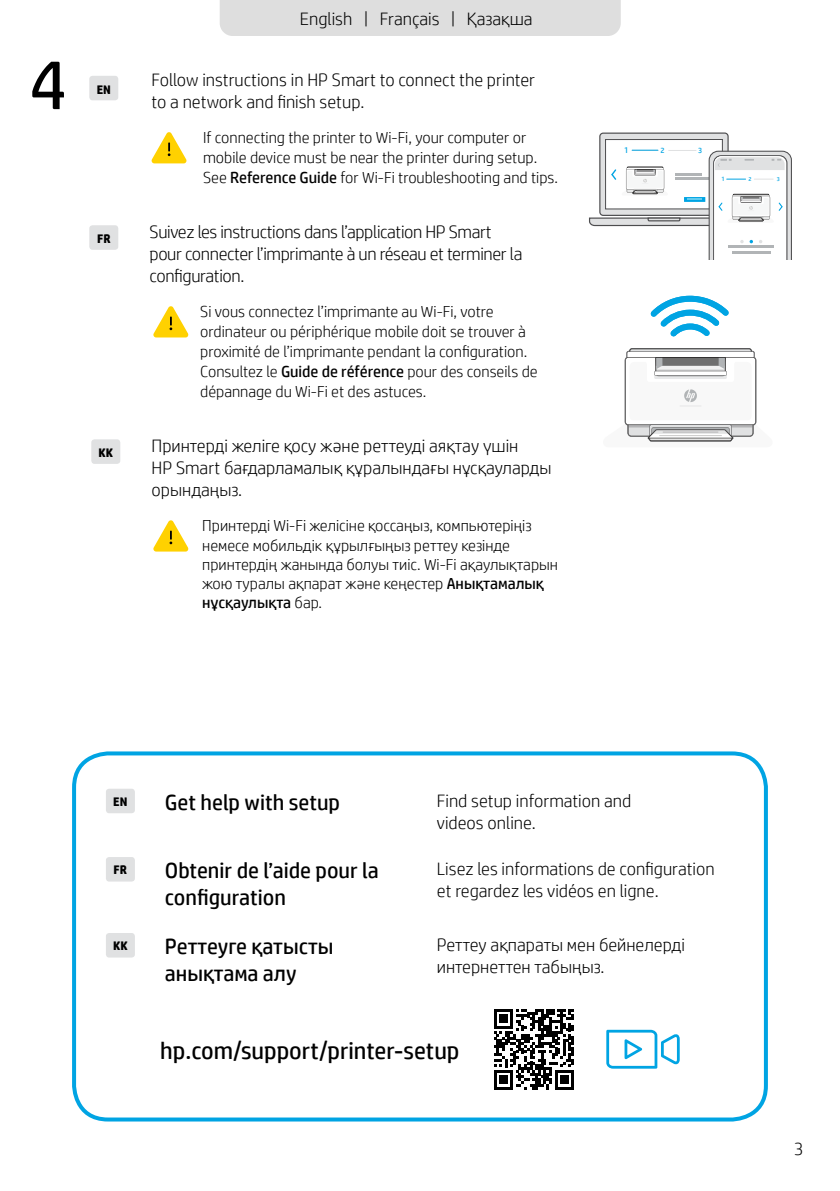
<style>
.page{position:relative;width:840px;height:1191px;background:#fff}
.page>*{position:absolute;margin:0;border:0;box-sizing:border-box;transform-origin:0 0}
.t1{font:70px "HP Simplified";color:#000}
.t2{font:24px "HP Simplified";color:#000}
.t3{font:22px/26.4px "HP Simplified";color:#000}
.t4{font:300 18px/22px "HP Simplified";color:#000}
.t5{font:300 18px/22px "HP Simplified";letter-spacing:-.02em;color:#000}
.t6{font:300 16px/20px "HP Simplified";color:#000}
.t7{font:700 12.4px "HP Simplified";letter-spacing:.01em;color:#000}
.t8{font:8.6px "HP Simplified";color:#00a4e3}
.t9{font:7.8px "HP Simplified";color:#00a4e3}
.t10{font:6.4px "HP Simplified";color:#00a4e3}
.t11{font:5.8px "HP Simplified";color:#00a4e3}
.s1{font-weight:400}
</style>
<div class="page">
<div style="left:220px;top:0;width:400px;height:35px;background:#dedede"></div>
<div style="left:89px;top:76px;width:29px;height:24px;background:#e0e1e2;border-radius:3px"></div>
<svg style="left:151px;top:132px;width:36px;height:32px"></svg>
<div style="left:72px;top:751px;width:695px;height:370px;border:4px solid #00a4e3;border-radius:34px"></div>
<svg style="left:494px;top:1009px;width:79px;height:80px"></svg>
<svg style="left:606px;top:1029px;width:73px;height:39px"></svg>
<div style="left:106px;top:788px;width:29px;height:25px;background:#e0e1e2;border-radius:3px"></div>
<div style="left:599px;top:133px;width:128px;height:82px;background:#e0e1e2;border-radius:3px"></div>
<div style="left:599px;top:132px;width:129px;height:84px;border:1px solid #4d4d4f;border-radius:3px"></div>
<div style="left:605px;top:139px;width:117px;height:70px;background:#fff"></div>
<div style="left:604px;top:139px;width:118px;height:70px;border:1px solid #4d4d4f"></div>
<svg style="left:589px;top:150px;width:202px;height:109px"></svg>
<svg style="left:624px;top:348px;width:133px;height:94px"></svg>
<svg style="left:650px;top:295px;width:79px;height:42px"></svg>
<div style="left:89px;top:225px;width:29px;height:25px;background:#e0e1e2;border-radius:3px"></div>
<svg style="left:153px;top:306px;width:36px;height:32px"></svg>
<div style="left:91px;top:439px;width:29px;height:25px;background:#e0e1e2;border-radius:3px"></div>
<svg style="left:153px;top:520px;width:36px;height:32px"></svg>
<div style="left:106px;top:933px;width:29px;height:24px;background:#e0e1e2;border-radius:3px"></div>
<div style="left:106px;top:857px;width:29px;height:24px;background:#e0e1e2;border-radius:3px"></div>
<h1 class="t1" style="left:30px;top:39px;width:39px">4</h1>
<p class="t7" style="left:97px;top:81px;width:16px">EN</p>
<p class="t7" style="left:97px;top:230px;width:15px">FR</p>
<p class="t7" style="left:98px;top:444px;width:16px">KK</p>
<p class="t4" style="left:300px;top:7px;width:234px">English | Français | Қазақша</p>
<p class="t4" style="left:151px;top:68px;width:385px">Follow instructions in HP Smart to connect the printer to a network and finish setup.</p>
<p class="t6" style="left:203px;top:127px;width:356px">If connecting the printer to Wi-Fi, your computer or mobile device must be near the printer during setup.<br>See <span class="s1">Reference Guide</span> for Wi-Fi troubleshooting and tips.</p>
<p class="t5" style="left:149px;top:220px;width:374px">Suivez les instructions dans l’application HP Smart pour connecter l’imprimante à un réseau et terminer la configuration.</p>
<p class="t6" style="left:200px;top:301px;width:339px">Si vous connectez l’imprimante au Wi-Fi, votre ordinateur ou périphérique mobile doit se trouver à proximité de l’imprimante pendant la configuration.<br>Consultez le <span class="s1">Guide de référence</span> pour des conseils de dépannage du Wi-Fi et des astuces.</p>
<p class="t4" style="left:151px;top:434px;width:401px">Принтерді желіге қосу және реттеуді аяқтау үшін<br>HP Smart бағдарламалық құралындағы нұсқауларды орындаңыз.</p>
<p class="t6" style="left:202px;top:516px;width:357px;line-height:19.2px">Принтерді Wi-Fi желісіне қоссаңыз, компьютеріңіз немесе мобильдік құрылғыңыз реттеу кезінде принтердің жанында болуы тиіс. Wi-Fi ақаулықтарын жою туралы ақпарат және кеңестер <span class="s1">Анықтамалық нұсқаулықта</span> бар.</p>
<p class="t8" style="left:624px;top:145px;width:6px">1</p>
<p class="t9" style="left:660px;top:146px;width:6px">2</p>
<p class="t9" style="left:697px;top:146px;width:6px">3</p>
<p class="t10" style="left:721px;top:175px;width:5px">1</p>
<p class="t11" style="left:748px;top:175px;width:5px">2</p>
<p class="t11" style="left:776px;top:175px;width:5px">3</p>
<p class="t7" style="left:113px;top:793px;width:16px">EN</p>
<h3 class="t3" style="left:165px;top:789px;width:176px">Get help with setup</h3>
<p class="t4" style="left:436px;top:789px;width:196px">Find setup information and videos online.</p>
<p class="t7" style="left:114px;top:862px;width:15px">FR</p>
<h3 class="t3" style="left:165px;top:857px;width:215px">Obtenir de l’aide pour la configuration</h3>
<p class="t4" style="left:436px;top:857px;width:279px">Lisez les informations de configuration et regardez les vidéos en ligne.</p>
<p class="t7" style="left:113px;top:938px;width:16px">KK</p>
<h3 class="t3" style="left:165px;top:933px;width:170px">Реттеуге қатысты анықтама алу</h3>
<p class="t4" style="left:436px;top:933px;width:249px">Реттеу ақпараты мен бейнелерді интернеттен табыңыз.</p>
<h2 class="t2" style="left:160px;top:1035px;width:300px">hp.com/support/printer-setup</h2>
<p class="t4" style="left:793px;top:1137px;width:11px">3</p>
</div>
